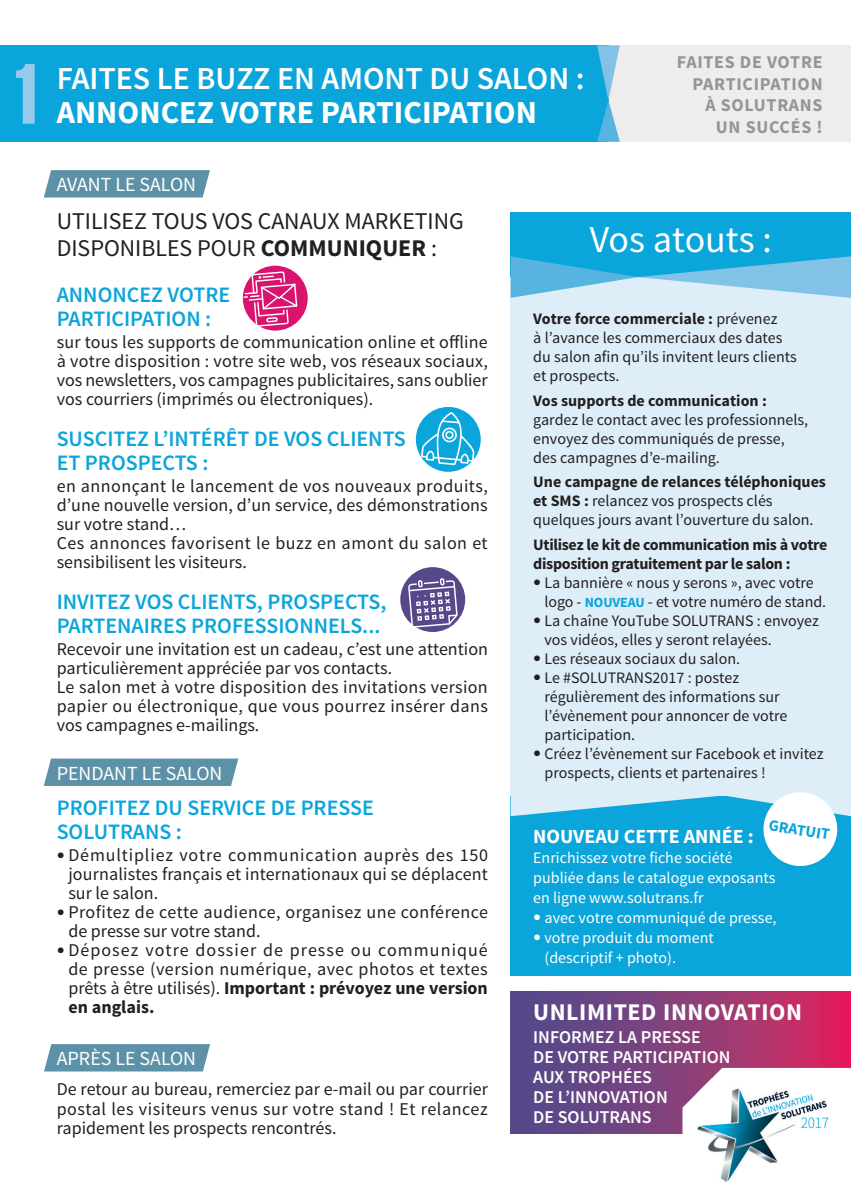
<style>
.page{position:relative;width:851px;height:1191px;background:#fff}
.page>*{position:absolute;margin:0;border:0;box-sizing:border-box;transform-origin:0 0}
.t1{font:84px "Helvetica LT Std Extra Comp";color:#98cbeb}
.t2{font:38px "Source Sans Pro";color:#fff}
.t3{font:600 32px "Source Sans Pro";color:#fff}
.t4{font:700 32px "Source Sans Pro";color:#fff}
.t5{font:24px/26.8px "Source Sans Pro";color:#231f20}
.t6{font:700 24px "Source Sans Pro";letter-spacing:.025em;color:#fff}
.t7{font:600 22px/24px "Source Sans Pro";color:#0aa5da}
.t8{font:20px "Source Sans Pro";color:#fff}
.t9{font:700 20px "Source Sans Pro";color:#fff}
.t10{font:18px/19px "Source Sans Pro";letter-spacing:.005em;color:#231f20;text-align:justify}
.t11{font:600 18px/20px "Source Sans Pro";color:#fff}
.t12{font:700 18px/21.6px "Source Sans Pro";letter-spacing:.04em;color:#939598;text-align:right}
.t13{font:16px/19px "Source Sans Pro";color:#231f20}
.t14{font:16px/20px "Source Sans Pro";color:#fff}
.t15{font:700 16px/19px "Source Sans Pro";letter-spacing:-.02em;color:#231f20}
.t16{font:700 16px "Source Sans Pro";color:#231f20}
.t17{font:700 16px "Source Sans Pro";color:#0aa5da}
.s1{font-weight:700}
.s2{font-family:"Helvetica Neue LT Std";font-size:16px}
.s3{font-family:"Helvetica Neue LT Std"}
.s4{font-weight:700;font-size:14px;color:#0aa5da}
</style>
<div class="page">
<div style="left:574px;top:45px;width:276px;height:97px;background:#ecedec"></div>
<svg style="left:510px;top:991px;width:340px;height:142px;background:#843e7b"></svg>
<svg style="left:682px;top:1068px;width:168px;height:66px"></svg>
<img style="left:696px;top:1078px;width:135px;height:104px">
<div style="left:510px;top:213px;width:340px;height:69px;background:#0aa5da"></div>
<div style="left:510px;top:277px;width:340px;height:641px;background:#deeef8"></div>
<div style="left:0;top:45px;width:608px;height:97px;background:#0aa5da"></div>
<svg style="left:597px;top:45px;width:22px;height:97px"></svg>
<svg style="left:44px;top:170px;width:166px;height:27px;background:#6496ab"></svg>
<svg style="left:44px;top:758px;width:194px;height:28px;background:#6597ab"></svg>
<svg style="left:44px;top:1044px;width:166px;height:27px;background:#6496ab"></svg>
<svg style="left:510px;top:256px;width:340px;height:42px"></svg>
<div style="left:510px;top:796px;width:340px;height:179px;background:#0aa5da"></div>
<svg style="left:510px;top:792px;width:340px;height:74px"></svg>
<div style="left:243px;top:266px;width:65px;height:64px;background:#d9136e;border-radius:50%"></div>
<svg style="left:242px;top:265px;width:56px;height:66px"></svg>
<div style="left:416px;top:407px;width:64px;height:65px;background:#0aa5da;border-radius:50%"></div>
<svg style="left:421px;top:412px;width:53px;height:53px"></svg>
<div style="left:400px;top:567px;width:65px;height:65px;background:#574889;border-radius:50%"></div>
<svg style="left:408px;top:578px;width:49px;height:50px"></svg>
<h1 class="t1" style="left:13px;top:43px;width:33px">1</h1>
<h3 class="t3" style="left:57px;top:58px;width:529px">FAITES LE BUZZ EN AMONT DU SALON :</h3>
<h3 class="t4" style="left:57px;top:91px;width:481px">ANNONCEZ VOTRE PARTICIPATION</h3>
<p class="t12" style="left:676px;top:52px;width:147px">FAITES DE VOTRE<br>PARTICIPATION<br>À SOLUTRANS<br>UN SUCCÉS !</p>
<p class="t8" style="left:57px;top:172px;width:141px">AVANT LE SALON</p>
<h3 class="t5" style="left:57px;top:208px;width:408px">UTILISEZ TOUS VOS CANAUX MARKETING<br>DISPONIBLES POUR <span class="s1">COMMUNIQUER</span> :</h3>
<p class="t7" style="left:57px;top:284px;width:175px">ANNONCEZ VOTRE<br>PARTICIPATION :</p>
<p class="t10" style="left:57px;top:333px;width:432px">sur tous les supports de communication online et offline à votre disposition : votre site web, vos réseaux sociaux, vos newsletters, vos campagnes publicitaires, sans oublier vos courriers (imprimés ou électroniques).</p>
<p class="t7" style="left:57px;top:428px;width:350px">SUSCITEZ L’INTÉRÊT DE VOS CLIENTS<br>ET PROSPECTS :</p>
<p class="t10" style="left:57px;top:477px;width:432px;text-align:left">en annonçant le lancement de vos nouveaux produits, d’une nouvelle version, d’un service, des démonstrations sur votre stand…<br>Ces annonces favorisent le buzz en amont du salon et sensibilisent les visiteurs.</p>
<p class="t7" style="left:57px;top:590px;width:331px">INVITEZ VOS CLIENTS, PROSPECTS,<br>PARTENAIRES PROFESSIONNELS...</p>
<p class="t10" style="left:57px;top:640px;width:433px;text-align:left">Recevoir une invitation est un cadeau, c’est une attention particulièrement appréciée par vos contacts.<br>Le salon met à votre disposition des invitations version papier ou électronique, que vous pourrez insérer dans vos campagnes e-mailings.</p>
<p class="t8" style="left:57px;top:760px;width:167px">PENDANT LE SALON</p>
<p class="t7" style="left:57px;top:796px;width:318px">PROFITEZ DU SERVICE DE PRESSE<br>SOLUTRANS :</p>
<p class="t10" style="left:68px;top:845px;width:421px;text-indent:-12px"><span class="s2">•</span> Démultipliez votre communication auprès des 150 journalistes français et internationaux qui se déplacent sur le salon.</p>
<p class="t10" style="left:68px;top:902px;width:421px;text-indent:-12px"><span class="s2">•</span> Profitez de cette audience, organisez une conférence de presse sur votre stand.</p>
<p class="t10" style="left:68px;top:940px;width:421px;text-indent:-12px"><span class="s2">•</span> Déposez votre dossier de presse ou communiqué de presse (version numérique, avec photos et textes prêts à être utilisés). <span class="s1">Important : prévoyez une version en anglais.</span></p>
<p class="t8" style="left:57px;top:1046px;width:141px">APRÈS LE SALON</p>
<p class="t10" style="left:57px;top:1080px;width:433px">De retour au bureau, remerciez par e-mail ou par courrier postal les visiteurs venus sur votre stand ! Et relancez rapidement les prospects rencontrés.</p>
<h2 class="t2" style="left:589px;top:216px;width:184px">Vos atouts :</h2>
<p class="t13" style="left:533px;top:309px;width:265px"><span class="s1">Votre force commerciale :</span> prévenez<br>à l’avance les commerciaux des dates du salon afin qu’ils invitent leurs clients et prospects.</p>
<p class="t16" style="left:533px;top:390px;width:235px">Vos supports de communication :</p>
<p class="t13" style="left:533px;top:410px;width:276px">gardez le contact avec les professionnels, envoyez des communiqués de presse, des campagnes d’e-mailing.</p>
<p class="t13" style="left:533px;top:473px;width:294px"><span class="s1">Une campagne de relances téléphoniques et SMS :</span> relancez vos prospects clés quelques jours avant l’ouverture du salon.</p>
<p class="t15" style="left:533px;top:536px;width:295px">Utilisez le kit de communication mis à votre disposition gratuitement par le salon :</p>
<p class="t13" style="left:544px;top:573px;width:283px;text-indent:-11px"><span class="s3">•</span> La bannière « nous y serons », avec votre logo - <span class="s4">NOUVEAU</span> - et votre numéro de stand.</p>
<p class="t13" style="left:544px;top:611px;width:276px;text-indent:-11px"><span class="s3">•</span> La chaîne YouTube SOLUTRANS : envoyez vos vidéos, elles y seront relayées.</p>
<p class="t13" style="left:533px;top:649px;width:208px"><span class="s3">•</span> Les réseaux sociaux du salon.</p>
<p class="t13" style="left:544px;top:668px;width:244px;text-indent:-11px"><span class="s3">•</span> Le #SOLUTRANS2017 : postez régulièrement des informations sur l’évènement pour annoncer de votre participation.</p>
<p class="t13" style="left:544px;top:744px;width:281px;text-indent:-11px"><span class="s3">•</span> Créez l’évènement sur Facebook et invitez prospects, clients et partenaires !</p>
<p class="t17" style="left:770px;top:814px;width:63px;rotate:9deg">GRATUIT</p>
<p class="t9" style="left:533px;top:823px;width:222px">NOUVEAU CETTE ANNÉE :</p>
<p class="t14" style="left:533px;top:847px;width:244px">Enrichissez votre fiche société publiée dans le catalogue exposants en ligne www.solutrans.fr</p>
<p class="t14" style="left:533px;top:907px;width:245px"><span class="s3">•</span> avec votre communiqué de presse,</p>
<p class="t14" style="left:544px;top:927px;width:171px;text-indent:-11px"><span class="s3">•</span> votre produit du moment (descriptif + photo).</p>
<h3 class="t6" style="left:533px;top:996px;width:270px">UNLIMITED INNOVATION</h3>
<p class="t11" style="left:533px;top:1027px;width:199px">INFORMEZ LA PRESSE<br>DE VOTRE PARTICIPATION<br>AUX TROPHÉES<br>DE L’INNOVATION<br>DE SOLUTRANS</p>
</div>
